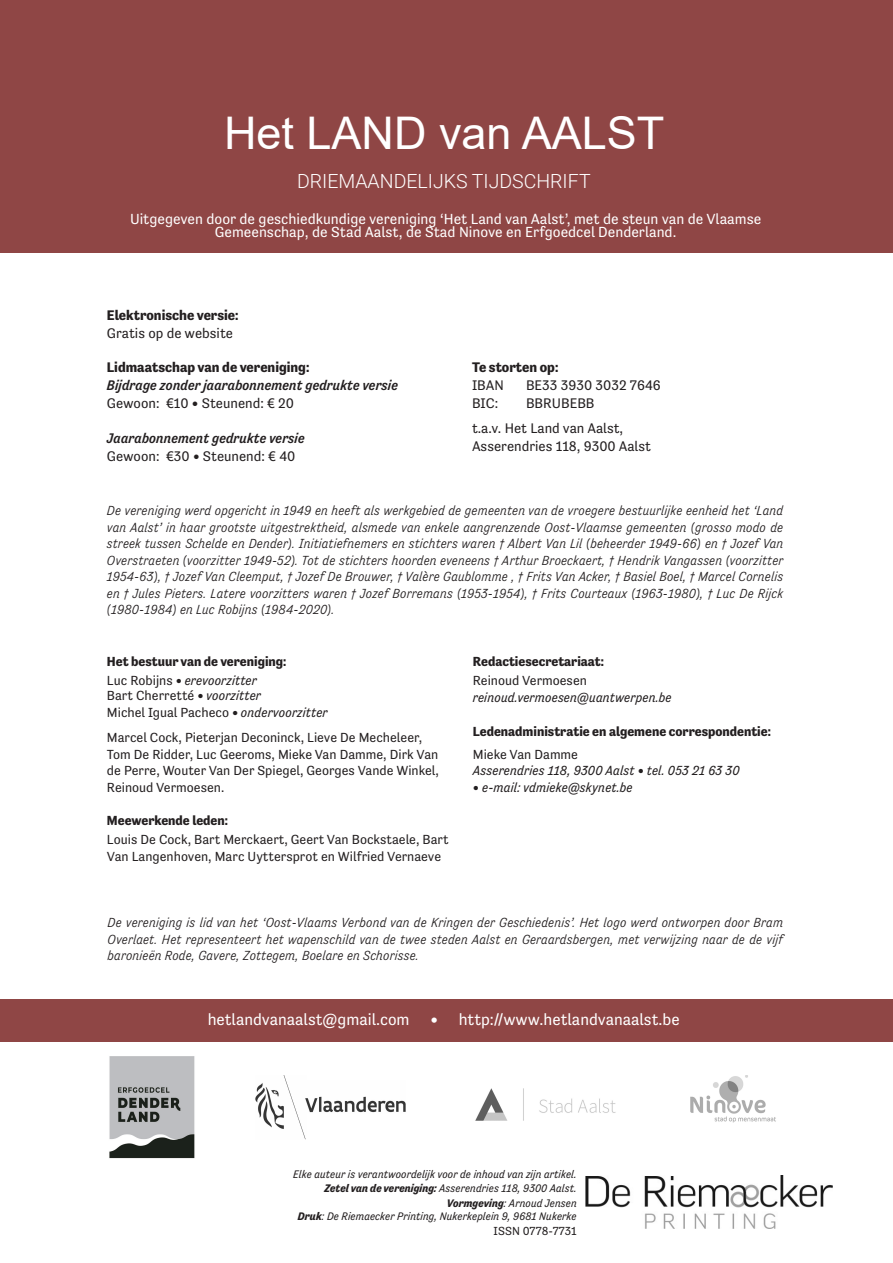
<style>
.page{position:relative;width:893px;height:1263px;background:#fff}
.page>*{position:absolute;margin:0;border:0;box-sizing:border-box;transform-origin:0 0}
.t1{font:45px "Arial";color:#fff}
.t2{font:300 19.5px "Roboto";color:#fff}
.t3{font:16.5px "Tenso";color:#fff}
.t4{font:15px/13.5px "Tenso";color:#fff;text-align:center}
.t5{font:14.25px "Tenso";color:#231f20}
.t6{font:italic 500 14.25px "Tenso";color:#231f20}
.t7{font:700 14.25px "Tenso";color:#231f20}
.t8{font:italic 300 13.5px/16.5px "Tenso";color:#231f20;text-align:justify}
.t9{font:13.5px/16.5px "Tenso";color:#231f20}
.t10{font:italic 13.5px "Tenso";color:#231f20}
.t11{font:700 13.5px "Tenso";color:#231f20}
.t12{font:12px "Tenso";color:#231f20}
.t13{font:italic 11.25px/13.5px "Tenso";color:#231f20;text-align:right}
.s1{font-style:normal}
.s2{font-style:italic}
.s3{font-weight:700}
</style>
<div class="page">
<div style="left:0;top:999px;width:893px;height:43px;background:#8f4645"></div>
<div style="left:0;top:0;width:893px;height:252px;background:#8f4645"></div>
<img style="left:690px;top:1075px;width:86px;height:48px">
<img style="left:109px;top:1056px;width:86px;height:103px">
<img style="left:255px;top:1075px;width:151px;height:65px">
<img style="left:475px;top:1088px;width:141px;height:33px">
<img style="left:586px;top:1175px;width:247px;height:54px">
<p class="t1" style="left:224px;top:103px;width:442px">Het LAND van AALST</p>
<p class="t2" style="left:297px;top:167px;width:295px">DRIEMAANDELIJKS TIJDSCHRIFT</p>
<p class="t4" style="left:130px;top:212px;width:633px">Uitgegeven door de geschiedkundige vereniging ‘Het Land van Aalst’, met de steun van de Vlaamse<br>Gemeenschap, de Stad Aalst, de Stad Ninove en Erfgoedcel Denderland.</p>
<p class="t7" style="left:107px;top:307px;width:133px">Elektronische versie:</p>
<p class="t5" style="left:107px;top:325px;width:128px">Gratis op de website</p>
<p class="t7" style="left:107px;top:359px;width:204px">Lidmaatschap van de vereniging:</p>
<p class="t6" style="left:107px;top:377px;width:293px">Bijdrage zonder jaarabonnement gedrukte versie</p>
<p class="t5" style="left:107px;top:395px;width:189px">Gewoon: €10 • Steunend: € 20</p>
<p class="t6" style="left:107px;top:430px;width:199px">Jaarabonnement gedrukte versie</p>
<p class="t5" style="left:107px;top:448px;width:190px">Gewoon: €30 • Steunend: € 40</p>
<p class="t7" style="left:472px;top:359px;width:88px">Te storten op:</p>
<p class="t5" style="left:472px;top:377px;width:33px">IBAN</p>
<p class="t5" style="left:526px;top:377px;width:136px">BE33 3930 3032 7646</p>
<p class="t5" style="left:472px;top:395px;width:28px">BIC:</p>
<p class="t5" style="left:526px;top:395px;width:70px">BBRUBEBB</p>
<p class="t5" style="left:472px;top:420px;width:153px">t.a.v. Het Land van Aalst,</p>
<p class="t5" style="left:472px;top:438px;width:180px">Asserendries 118, 9300 Aalst</p>
<p class="t8" style="left:107px;top:502px;width:678px">De vereniging werd opgericht in 1949 en heeft als werkgebied de gemeenten van de vroegere bestuurlijke eenheid het ‘Land van Aalst’ in haar grootste uitgestrektheid, alsmede van enkele aangrenzende Oost-Vlaamse gemeenten (grosso modo de streek tussen Schelde en Dender). Initiatiefnemers en stichters waren † Albert Van Lil (beheerder 1949-66) en † Jozef Van Overstraeten (voorzitter 1949-52). Tot de stichters hoorden eveneens † Arthur Broeckaert, † Hendrik Vangassen (voorzitter 1954-63), † Jozef Van Cleemput, † Jozef De Brouwer, † Valère Gaublomme , † Frits Van Acker, † Basiel Boel, † Marcel Cornelis en † Jules Pieters. Latere voorzitters waren † Jozef Borremans (1953-1954), † Frits Courteaux (1963-1980), † Luc De Rijck (1980-1984) en Luc Robijns (1984-2020).</p>
<p class="t11" style="left:107px;top:654px;width:181px">Het bestuur van de vereniging:</p>
<p class="t10" style="left:107px;top:673px;width:152px"><span class="s1">Luc Robijns •</span> erevoorzitter</p>
<p class="t9" style="left:107px;top:687px;width:156px">Bart Cherretté • <span class="s2">voorzitter</span></p>
<p class="t9" style="left:107px;top:704px;width:222px">Michel Igual Pacheco • <span class="s2">ondervoorzitter</span></p>
<p class="t9" style="left:107px;top:729px;width:333px">Marcel Cock, Pieterjan Deconinck, Lieve De Mecheleer, Tom De Ridder, Luc Geeroms, Mieke Van Damme, Dirk Van de Perre, Wouter Van Der Spiegel, Georges Vande Winkel, Reinoud Vermoesen.</p>
<p class="t11" style="left:107px;top:813px;width:123px">Meewerkende leden:</p>
<p class="t9" style="left:107px;top:831px;width:343px">Louis De Cock, Bart Merckaert, Geert Van Bockstaele, Bart<br>Van Langenhoven, Marc Uyttersprot en Wilfried Vernaeve</p>
<p class="t11" style="left:473px;top:654px;width:133px">Redactiesecretariaat:</p>
<p class="t9" style="left:473px;top:672px;width:116px">Reinoud Vermoesen</p>
<p class="t10" style="left:473px;top:690px;width:200px">reinoud.vermoesen@uantwerpen.be</p>
<p class="t11" style="left:473px;top:724px;width:300px">Ledenadministratie en algemene correspondentie:</p>
<p class="t9" style="left:473px;top:746px;width:107px">Mieke Van Damme</p>
<p class="t10" style="left:473px;top:763px;width:268px">Asserendries 118, 9300 Aalst • tel. 053 21 63 30</p>
<p class="t10" style="left:473px;top:780px;width:161px">• e-mail: vdmieke@skynet.be</p>
<p class="t8" style="left:108px;top:914px;width:677px">De vereniging is lid van het ‘Oost-Vlaams Verbond van de Kringen der Geschiedenis’. Het logo werd ontworpen door Bram Overlaet. Het representeert het wapenschild van de twee steden Aalst en Geraardsbergen, met verwijzing naar de de vijf baronieën Rode, Gavere, Zottegem, Boelare en Schorisse.</p>
<p class="t3" style="left:208px;top:1010px;width:203px">hetlandvanaalst@gmail.com</p>
<p class="t3" style="left:430px;top:1010px;width:251px">• http://www.hetlandvanaalst.be</p>
<p class="t13" style="left:293px;top:1167px;width:285px">Elke auteur is verantwoordelijk voor de inhoud van zijn artikel.<br><span class="s3">Zetel van de vereniging:</span> Asserendries 118, 9300 Aalst.</p>
<p class="t13" style="left:447px;top:1196px;width:132px"><span class="s3">Vormgeving</span>: Arnoud Jensen</p>
<p class="t13" style="left:298px;top:1209px;width:280px"><span class="s3">Druk</span>: De Riemaecker Printing, Nukerkeplein 9, 9681 Nukerke</p>
<p class="t12" style="left:494px;top:1224px;width:85px">ISSN 0778-7731</p>
</div>
